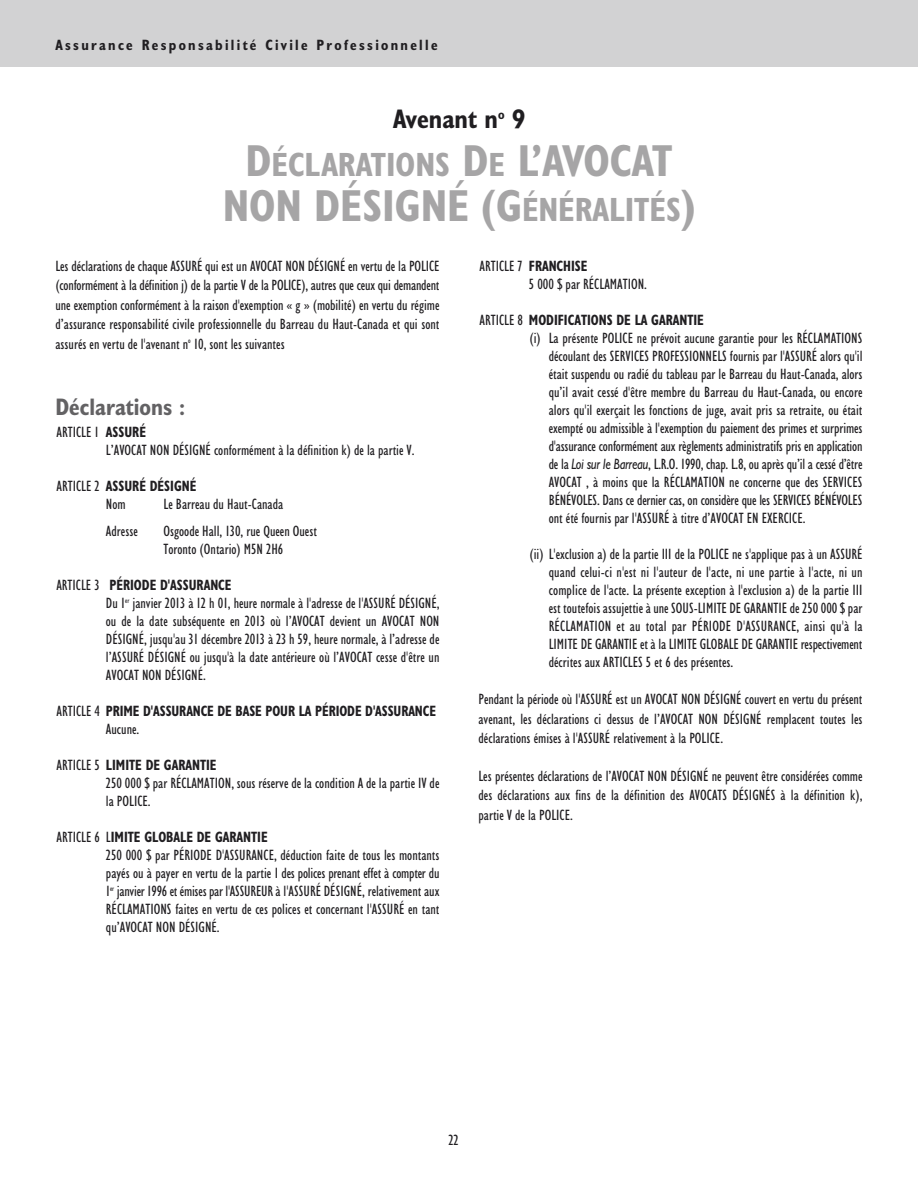
<style>
.page{position:relative;width:918px;height:1188px;background:#fff}
.page>*{position:absolute;margin:0;border:0;box-sizing:border-box;transform-origin:0 0}
.t1{font:700 condensed 45px "Humanist 521 BT";color:#a6a5a6}
.t2{font:700 condensed 33.75px "Humanist 521 BT";color:#a6a5a6}
.t3{font:700 condensed 27px "Humanist 521 BT";color:#201e21}
.t4{font:700 condensed 24px "Humanist 521 BT";color:#636264}
.t5{font:condensed 15px/18px "Humanist 521 BT";color:#201e21}
.t6{font:700 condensed 15px/18px "Humanist 521 BT";color:#201e21;scale:.9 1}
.t7{font:700 condensed 15px "Humanist 521 BT";letter-spacing:.155em;color:#201e21}
.s1{font-size:45px}
.s2{font-size:33.75px}
.s3{font-weight:700}
.s4{font-weight:400}
.s5{font-style:italic;font-stretch:normal}
</style>
<div class="page">
<div style="left:0;top:0;width:918px;height:67px;background:#d2d2d3"></div>
<p class="t7" style="left:55px;top:39px;width:384px">Assurance Responsabilité Civile Professionnelle</p>
<h3 class="t3" style="left:393px;top:109px;width:134px">Avenant n<sup>o</sup> 9</h3>
<h2 class="t2" style="left:245px;top:153px;width:429px"><span class="s1">D</span>ÉCLARATIONS <span class="s1">D</span>E <span class="s1">L’AVOCAT</span></h2>
<h1 class="t1" style="left:223px;top:190px;width:474px">NON DÉSIGNÉ (G<span class="s2">ÉNÉRALITÉS</span>)</h1>
<p class="t5" style="left:55px;top:257px;width:386px;line-height:19.5px;text-align:justify">Les déclarations de chaque ASSURÉ qui est un AVOCAT NON DÉSIGNÉ en vertu de la POLICE (conformément à la définition j) de la partie V de la POLICE), autres que ceux qui demandent une exemption conformément à la raison d'exemption « g » (mobilité) en vertu du régime d’assurance responsabilité civile professionnelle du Barreau du Haut-Canada et qui sont assurés en vertu de l'avenant n<sup>o</sup> 10, sont les suivantes</p>
<h3 class="t4" style="left:56px;top:398px;width:131px">Déclarations :</h3>
<p class="t5" style="left:106px;top:425px;width:310px;text-indent:-49px">ARTICLE 1 <span class="s3">ASSURÉ<br></span>L’AVOCAT NON DÉSIGNÉ conformément à la définition k) de la partie V.</p>
<p class="t6" style="left:106px;top:479px;width:102px;text-indent:-49px"><span class="s4">ARTICLE 2</span> ASSURÉ DÉSIGNÉ<br><span class="s4">Nom</span></p>
<p class="t5" style="left:164px;top:497px;width:121px">Le Barreau du Haut-Canada</p>
<p class="t5" style="left:106px;top:524px;width:33px">Adresse</p>
<p class="t5" style="left:164px;top:524px;width:155px">Osgoode Hall, 130, rue Queen Ouest<br>Toronto (Ontario) M5N 2H6</p>
<p class="t5" style="left:106px;top:578px;width:335px;text-indent:-50px">ARTICLE 3 <span class="s3">PÉRIODE D'ASSURANCE<br></span>Du 1<sup>er</sup> janvier 2013 à 12 h 01, heure normale à l'adresse de l'ASSURÉ DÉSIGNÉ, ou de la date subséquente en 2013 où l’AVOCAT devient un AVOCAT NON DÉSIGNÉ, jusqu'au 31 décembre 2013 à 23 h 59, heure normale, à l’adresse de l’ASSURÉ DÉSIGNÉ ou jusqu'à la date antérieure où l’AVOCAT cesse d'être un AVOCAT NON DÉSIGNÉ.</p>
<p class="t6" style="left:106px;top:704px;width:368px;text-indent:-49px"><span class="s4">ARTICLE 4</span> PRIME D'ASSURANCE DE BASE POUR LA PÉRIODE D'ASSURANCE<br><span class="s4">Aucune.</span></p>
<p class="t5" style="left:106px;top:758px;width:335px;text-indent:-49px">ARTICLE 5 <span class="s3">LIMITE DE GARANTIE<br></span>250 000 $ par RÉCLAMATION, sous réserve de la condition A de la partie IV de la POLICE.</p>
<p class="t5" style="left:106px;top:830px;width:335px;text-indent:-49px">ARTICLE 6 L<span class="s3">IMITE GLOBALE DE GARANTIE<br></span>250 000 $ par PÉRIODE D'ASSURANCE, déduction faite de tous les montants payés ou à payer en vertu de la partie I des polices prenant effet à compter du 1<sup>er</sup> janvier 1996 et émises par l'ASSUREUR à l'ASSURÉ DÉSIGNÉ, relativement aux RÉCLAMATIONS faites en vertu de ces polices et concernant l'ASSURÉ en tant qu’AVOCAT NON DÉSIGNÉ.</p>
<p class="t5" style="left:529px;top:258px;width:120px;text-indent:-49px">ARTICLE 7 <span class="s3">FRANCHISE<br></span>5 000 $ par RÉCLAMATION.</p>
<p class="t6" style="left:480px;top:312px;width:251px"><span class="s4">ARTICLE 8</span> MODIFICATIONS DE LA GARANTIE</p>
<p class="t5" style="left:530px;top:330px;width:334px">(i) La présente POLICE ne prévoit aucune garantie pour les RÉCLAMATIONS</p>
<p class="t5" style="left:549px;top:348px;width:315px">découlant des SERVICES PROFESSIONNELS fournis par l'ASSURÉ alors qu'il</p>
<p class="t5" style="left:549px;top:366px;width:315px">était suspendu ou radié du tableau par le Barreau du Haut-Canada, alors</p>
<p class="t5" style="left:549px;top:384px;width:315px">qu’il avait cessé d'être membre du Barreau du Haut-Canada, ou encore</p>
<p class="t5" style="left:549px;top:402px;width:315px">alors qu'il exerçait les fonctions de juge, avait pris sa retraite, ou était</p>
<p class="t5" style="left:549px;top:420px;width:315px">exempté ou admissible à l'exemption du paiement des primes et surprimes</p>
<p class="t5" style="left:549px;top:438px;width:315px">d'assurance conformément aux règlements administratifs pris en application</p>
<p class="t5" style="left:549px;top:456px;width:315px">de la <span class="s5">Loi sur le Barreau</span>, L.R.O. 1990, chap. L.8, ou après qu’il a cessé d’être</p>
<p class="t5" style="left:549px;top:474px;width:315px">AVOCAT , à moins que la RÉCLAMATION ne concerne que des SERVICES</p>
<p class="t5" style="left:549px;top:492px;width:315px">BÉNÉVOLES. Dans ce dernier cas, on considère que les SERVICES BÉNÉVOLES</p>
<p class="t5" style="left:549px;top:510px;width:258px">ont été fournis par l'ASSURÉ à titre d’AVOCAT EN EXERCICE.</p>
<p class="t5" style="left:549px;top:546px;width:315px;text-align:justify;text-indent:-19px">(ii) L'exclusion a) de la partie III de la POLICE ne s'applique pas à un ASSURÉ quand celui-ci n'est ni l'auteur de l'acte, ni une partie à l'acte, ni un complice de l'acte. La présente exception à l'exclusion a) de la partie III est toutefois assujettie à une SOUS-LIMITE DE GARANTIE de 250 000 $ par RÉCLAMATION et au total par PÉRIODE D'ASSURANCE, ainsi qu'à la LIMITE DE GARANTIE et à la LIMITE GLOBALE DE GARANTIE respectivement décrites aux ARTICLES 5 et 6 des présentes.</p>
<p class="t5" style="left:478px;top:691px;width:385px;line-height:19.5px;text-align:justify">Pendant la période où l'ASSURÉ est un AVOCAT NON DÉSIGNÉ couvert en vertu du présent avenant, les déclarations ci dessus de l’AVOCAT NON DÉSIGNÉ remplacent toutes les déclarations émises à l'ASSURÉ relativement à la POLICE.</p>
<p class="t5" style="left:478px;top:767px;width:386px;line-height:19.5px;text-align:justify">Les présentes déclarations de l’AVOCAT NON DÉSIGNÉ ne peuvent être considérées comme des déclarations aux fins de la définition des AVOCATS DÉSIGNÉS à la définition k), partie V de la POLICE.</p>
<p class="t5" style="left:448px;top:1133px;width:12px">22</p>
</div>
